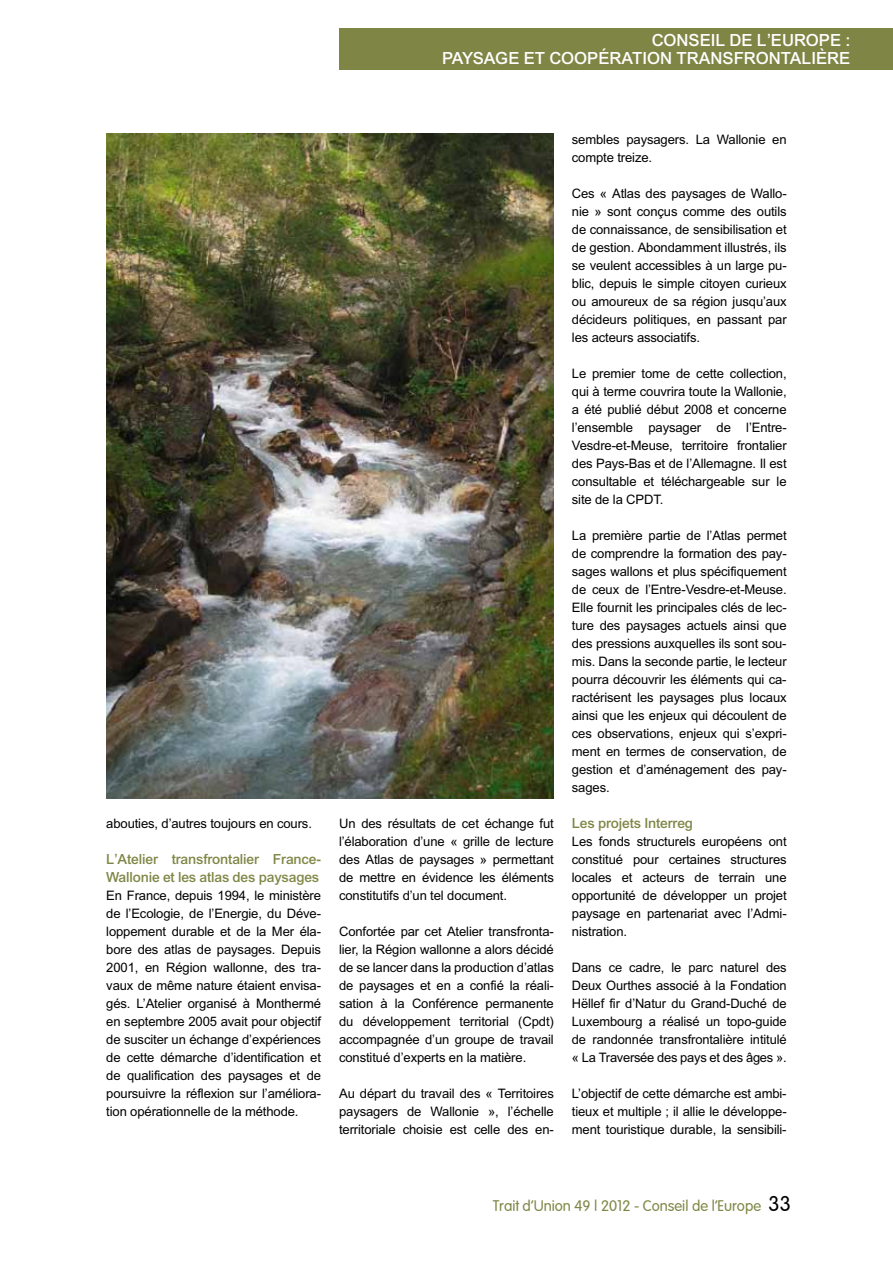
<style>
.page{position:relative;width:893px;height:1263px;background:#fff}
.page>*{position:absolute;margin:0;border:0;box-sizing:border-box;transform-origin:0 0}
.t1{font:18px "Arial Bld";letter-spacing:.025em;color:#fff}
.t2{font:15px/18px "Arial Bld";letter-spacing:-.01em;color:#7f8645}
.t3{font:15px "Vogue Plain";color:#7f8645}
.t4{font:13.05px/18px "Arial";letter-spacing:-.01em;color:#000;text-align:justify}
.s1{font-size:21px;color:#000}
</style>
<div class="page">
<div style="left:339px;top:28px;width:554px;height:42px;background:#7f8645"></div>
<img style="left:106px;top:134px;width:448px;height:664px">
<h1 class="t1" style="left:652px;top:28px;width:35px">Conseildel</h1>
<h1 class="t1" style="left:767px;top:28px;width:85px">’Europe :</h1>
<h1 class="t1" style="left:442px;top:46px;width:257px">Paysageet coopération transfr</h1>
<h1 class="t1" style="left:756px;top:46px;width:84px">ontali ère</h1>
<p class="t4" style="left:106px;top:815px;width:207px">abouties, d’autres toujours en cours.</p>
<p class="t2" style="left:106px;top:851px;width:216px">L’Atelier transfrontalier France-<br>Wallonie et les atlas des paysages</p>
<p class="t4" style="left:106px;top:887px;width:216px">En France, depuis 1994, le ministère de l’Ecologie, de l’Energie, du Déve&shy;loppement durable et de la Mer éla&shy;bore des atlas de paysages. Depuis 2001, en Région wallonne, des tra&shy;vaux de même nature étaient envisa&shy;gés. L’Atelier organisé à Monthermé en septembre 2005 avait pour objectif de susciter un échange d’expériences de cette démarche d’identification et de qualification des paysages et de poursuivre la réflexion sur l’améliora&shy;tion opérationnelle de la méthode.</p>
<p class="t4" style="left:339px;top:814px;width:216px">Un des résultats de cet échange fut l’élaboration d’une « grille de lecture des Atlas de paysages » permettant de mettre en évidence les éléments constitutifs d’un tel document.</p>
<p class="t4" style="left:339px;top:922px;width:216px">Confortée par cet Atelier transfronta&shy;lier, la Région wallonne a alors décidé de se lancer dans la production d’atlas de paysages et en a confié la réali&shy;sation à la Conférence permanente du développement territorial (Cpdt) accompagnée d’un groupe de travail constitué d’experts en la matière.</p>
<p class="t4" style="left:339px;top:1084px;width:216px">Au départ du travail des « Territoires paysagers de Wallonie », l’échelle territoriale choisie est celle des en-</p>
<p class="t4" style="left:572px;top:130px;width:216px">sembles paysagers. La Wallonie en compte treize.</p>
<p class="t4" style="left:572px;top:184px;width:216px">Ces « Atlas des paysages de Wallo&shy;nie » sont conçus comme des outils de connaissance, de sensibilisation et de gestion. Abondamment illustrés, ils se veulent accessibles à un large pu&shy;blic, depuis le simple citoyen curieux ou amoureux de sa région jusqu’aux décideurs politiques, en passant par les acteurs associatifs.</p>
<p class="t4" style="left:572px;top:364px;width:216px">Le premier tome de cette collection, qui à terme couvrira toute la Wallonie, a été publié début 2008 et concerne l’ensemble paysager de l’Entre-Vesdre-et-Meuse, territoire frontalier des Pays-Bas et de l’Allemagne. Il est consultable et téléchargeable sur le site de la CPDT.</p>
<p class="t4" style="left:572px;top:526px;width:216px">La première partie de l’Atlas permet de comprendre la formation des pay&shy;sages wallons et plus spécifiquement de ceux de l’Entre-Vesdre-et-Meuse.<br>Elle fournit les principales clés de lec&shy;ture des paysages actuels ainsi que des pressions auxquelles ils sont sou&shy;mis. Dans la seconde partie, le lecteur pourra découvrir les éléments qui ca&shy;ractérisent les paysages plus locaux ainsi que les enjeux qui découlent de ces observations, enjeux qui s’expri&shy;ment en termes de conservation, de gestion et d’aménagement des pay&shy;sages.</p>
<p class="t2" style="left:572px;top:815px;width:123px">Les projets Interreg</p>
<p class="t4" style="left:572px;top:833px;width:216px">Les fonds structurels européens ont constitué pour certaines structures locales et acteurs de terrain une opportunité de développer un projet paysage en partenariat avec l’Admi&shy;nistration.</p>
<p class="t4" style="left:572px;top:959px;width:216px">Dans ce cadre, le parc naturel des Deux Ourthes associé à la Fondation Hëllef fir d’Natur du Grand-Duché de Luxembourg a réalisé un topo-guide de randonnée transfrontalière intitulé « La Traversée des pays et des âges ».</p>
<p class="t4" style="left:572px;top:1085px;width:216px">L’objectif de cette démarche est ambi&shy;tieux et multiple ; il allie le développe&shy;ment touristique durable, la sensibili-</p>
<p class="t3" style="left:493px;top:1197px;width:299px">Trait d’Union 49 | 2012 - Conseil de l’Europe <span class="s1">33</span></p>
</div>
